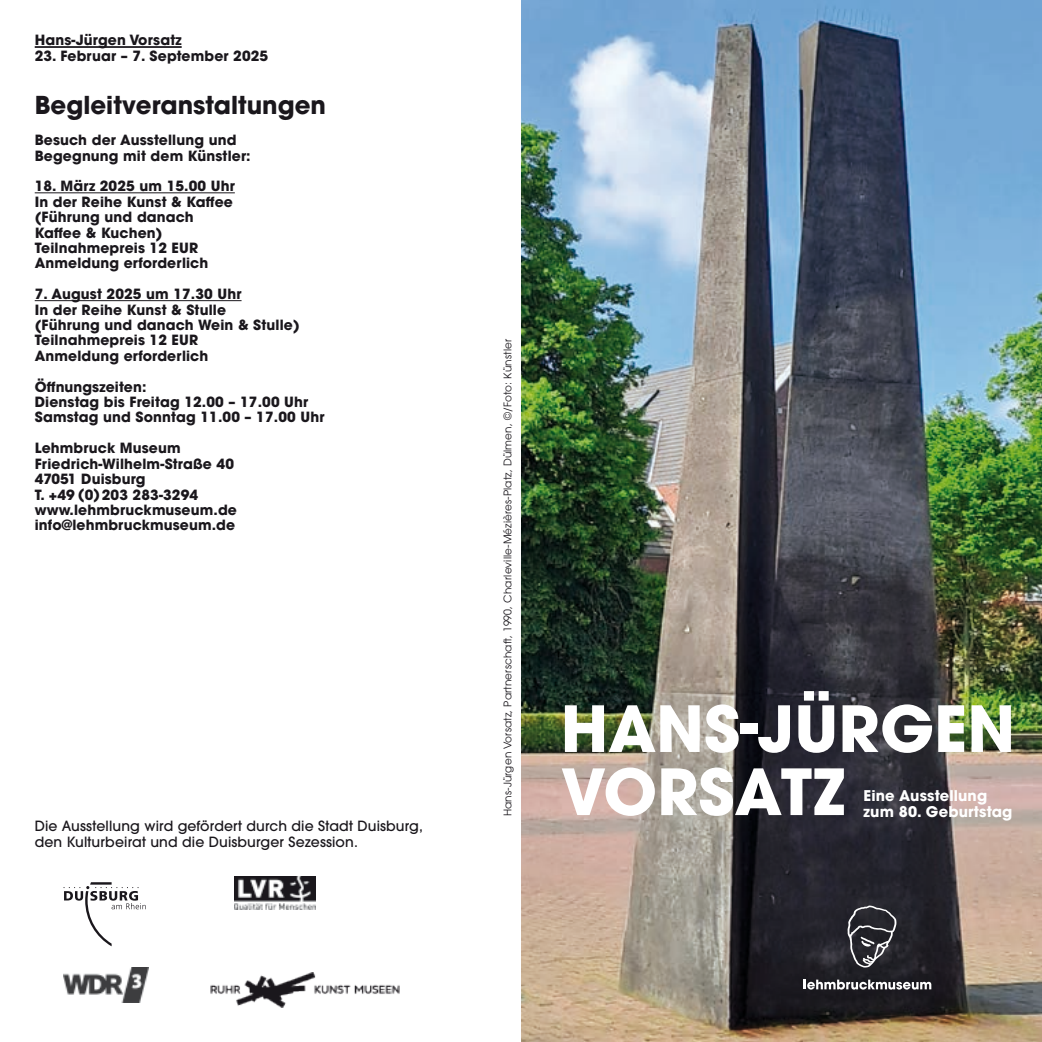
<style>
.page{position:relative;width:1042px;height:1042px;background:#fff}
.page>*{position:absolute;margin:0;border:0;box-sizing:border-box;transform-origin:0 0}
.Head{font:700 63px/63px "ITC Avant Garde Pro";color:#fff}
.Fusszeile{font:700 24.5px "ITC Avant Garde Pro";color:#1a171c}
.Fusszeile-2{font:700 14.7px "ITC Avant Garde Pro";letter-spacing:.01em;color:#fff}
.Fusszeile-3{font:700 14px/15.4px "ITC Avant Garde Pro";letter-spacing:.01em;color:#1a171c}
.Fusszeile-4{font:500 14px/15.4px "ITC Avant Garde Pro";letter-spacing:.01em;color:#1a171c}
.Fusszeile-5{font:10.5px "ITC Avant Garde Pro";letter-spacing:.01em;color:#1a171c}
</style>
<div class="page">
<img style="left:521px;top:0;width:521px;height:1042px">
<svg style="left:847px;top:905px;width:49px;height:62px;background:#48484d"></svg>
<svg style="left:804px;top:979px;width:127px;height:10px"></svg>
<hr style="left:35px;top:46px;width:147px;height:2px;background:#1a171c">
<hr style="left:35px;top:192px;width:200px;height:1px;background:#1a171c">
<hr style="left:35px;top:300px;width:207px;height:1px;background:#1a171c">
<img style="left:211px;top:972px;width:189px;height:35px">
<svg style="left:63px;top:882px;width:83px;height:64px"></svg>
<img style="left:63px;top:968px;width:86px;height:34px">
<img style="left:234px;top:877px;width:82px;height:33px">
<p class="Fusszeile-3" style="left:35px;top:32px;width:148px">Hans-Jürgen Vorsatz</p>
<p class="Fusszeile-3" style="left:35px;top:47px;width:235px">23. Februar – 7. September 2025</p>
<p class="Fusszeile" style="left:35px;top:89px;width:293px">Begleitveranstaltungen</p>
<p class="Fusszeile-3" style="left:35px;top:132px;width:217px">Besuch der Ausstellung und<br>Begegnung mit dem Künstler:</p>
<p class="Fusszeile-3" style="left:35px;top:178px;width:202px">18. März 2025 um 15.00 Uhr</p>
<p class="Fusszeile-3" style="left:35px;top:194px;width:200px">In der Reihe Kunst &amp; Kaffee (Führung und danach<br>Kaffee &amp; Kuchen)</p>
<p class="Fusszeile-3" style="left:35px;top:240px;width:165px">Teilnahmepreis 12 EUR</p>
<p class="Fusszeile-3" style="left:35px;top:255px;width:175px">Anmeldung erforderlich</p>
<p class="Fusszeile-3" style="left:35px;top:286px;width:208px">7. August 2025 um 17.30 Uhr</p>
<p class="Fusszeile-3" style="left:35px;top:302px;width:266px">In der Reihe Kunst &amp; Stulle<br>(Führung und danach Wein &amp; Stulle)</p>
<p class="Fusszeile-3" style="left:35px;top:332px;width:165px">Teilnahmepreis 12 EUR</p>
<p class="Fusszeile-3" style="left:35px;top:348px;width:175px">Anmeldung erforderlich</p>
<p class="Fusszeile-3" style="left:35px;top:379px;width:113px">Öffnungszeiten:</p>
<p class="Fusszeile-3" style="left:35px;top:394px;width:275px">Dienstag bis Freitag 12.00 – 17.00 Uhr</p>
<p class="Fusszeile-3" style="left:35px;top:409px;width:291px">Samstag und Sonntag 11.00 – 17.00 Uhr</p>
<p class="Fusszeile-3" style="left:35px;top:440px;width:147px">Lehmbruck Museum</p>
<p class="Fusszeile-3" style="left:35px;top:456px;width:201px">Friedrich-Wilhelm-Straße 40</p>
<p class="Fusszeile-3" style="left:35px;top:471px;width:112px">47051 Duisburg</p>
<p class="Fusszeile-3" style="left:35px;top:486px;width:165px">T. +49 (0) 203 283-3294</p>
<p class="Fusszeile-3" style="left:35px;top:502px;width:204px">www.lehmbruckmuseum.de</p>
<p class="Fusszeile-3" style="left:35px;top:517px;width:202px">info@lehmbruckmuseum.de</p>
<p class="Fusszeile-4" style="left:35px;top:818px;width:390px">Die Ausstellung wird gefördert durch die Stadt Duisburg, den Kulturbeirat und die Duisburger Sezession.</p>
<p class="Fusszeile-5" style="left:501px;top:816px;width:479px;rotate:-90deg">Hans-Jürgen Vorsatz, Partnerschaft, 1990, Charleville-Mézières-Platz, Dülmen, ©/Foto: Künstler</p>
<p class="Head" style="left:561px;top:696px;width:456px">HANS-JÜRGEN<br>VORSATZ</p>
<p class="Fusszeile-2" style="left:863px;top:785px;width:125px">Eine Ausstellung</p>
<p class="Fusszeile-2" style="left:863px;top:801px;width:150px">zum 80. Geburtstag</p>
</div>
